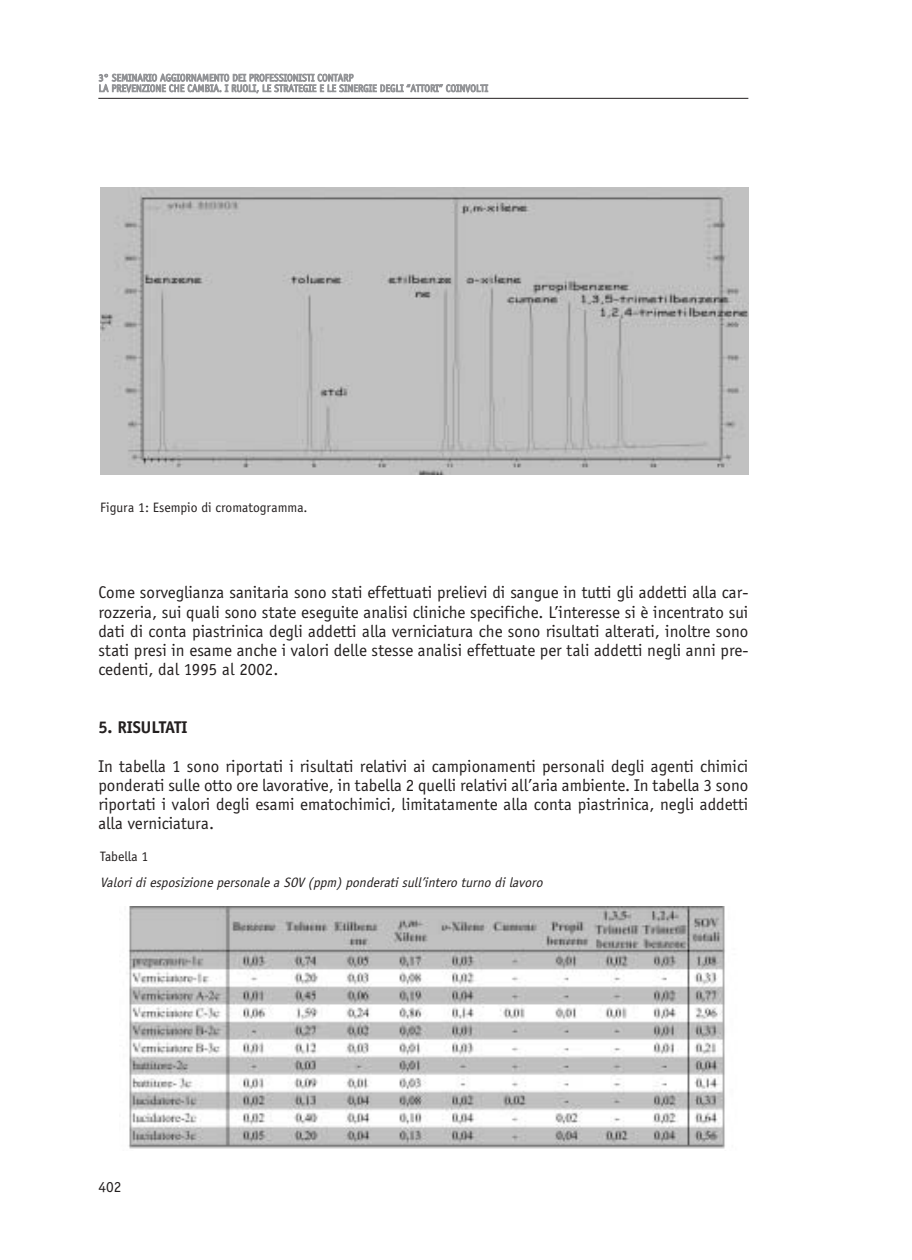
<style>
.page{position:relative;width:912px;height:1260px;background:#fff}
.page>*{position:absolute;margin:0;border:0;box-sizing:border-box;transform-origin:0 0}
.t1{font:17.5px/19.2px "Officina Sans";color:#231f1f;text-align:justify}
.t2{font:700 17.5px "Officina Sans";color:#231f1f}
.t3{font:15.75px "Officina Sans";color:#231f1f}
.t4{font:italic 14px "Officina Sans";color:#231f1f}
.t5{font:14px "Officina Sans";color:#231f1f}
.t6{font:10.5px/10.5px "Officina Sans";color:#939497}
</style>
<div class="page">
<hr style="left:98px;top:98px;width:650px;height:1px;background:#231f1f">
<img style="left:100px;top:188px;width:648px;height:287px">
<img style="left:129px;top:906px;width:596px;height:243px">
<p class="t6" style="left:98px;top:73px;width:391px">3° SEMINARIO AGGIORNAMENTO DEI PROFESSIONISTI CONTARP<br>LA PREVENZIONE CHE CAMBIA. I RUOLI, LE STRATEGIE E LE SINERGIE DEGLI “ATTORI” COINVOLTI</p>
<p class="t5" style="left:100px;top:502px;width:209px">Figura 1: Esempio di cromatogramma.</p>
<p class="t1" style="left:98px;top:584px;width:651px">Come sorveglianza sanitaria sono stati effettuati prelievi di sangue in tutti gli addetti alla car&shy;rozzeria, sui quali sono state eseguite analisi cliniche specifiche. L’interesse si è incentrato sui dati di conta piastrinica degli addetti alla verniciatura che sono risultati alterati, inoltre sono stati presi in esame anche i valori delle stesse analisi effettuate per tali addetti negli anni pre&shy;cedenti, dal 1995 al 2002.</p>
<p class="t2" style="left:98px;top:720px;width:91px">5. RISULTATI</p>
<p class="t1" style="left:98px;top:758px;width:651px">In tabella 1 sono riportati i risultati relativi ai campionamenti personali degli agenti chimici ponderati sulle otto ore lavorative, in tabella 2 quelli relativi all’aria ambiente. In tabella 3 sono riportati i valori degli esami ematochimici, limitatamente alla conta piastrinica, negli addetti alla verniciatura.</p>
<p class="t5" style="left:100px;top:851px;width:50px">Tabella 1</p>
<p class="t4" style="left:100px;top:877px;width:447px">Valori di esposizione personale a SOV (ppm) ponderati sull’intero turno di lavoro</p>
<p class="t3" style="left:98px;top:1180px;width:24px">402</p>
</div>
